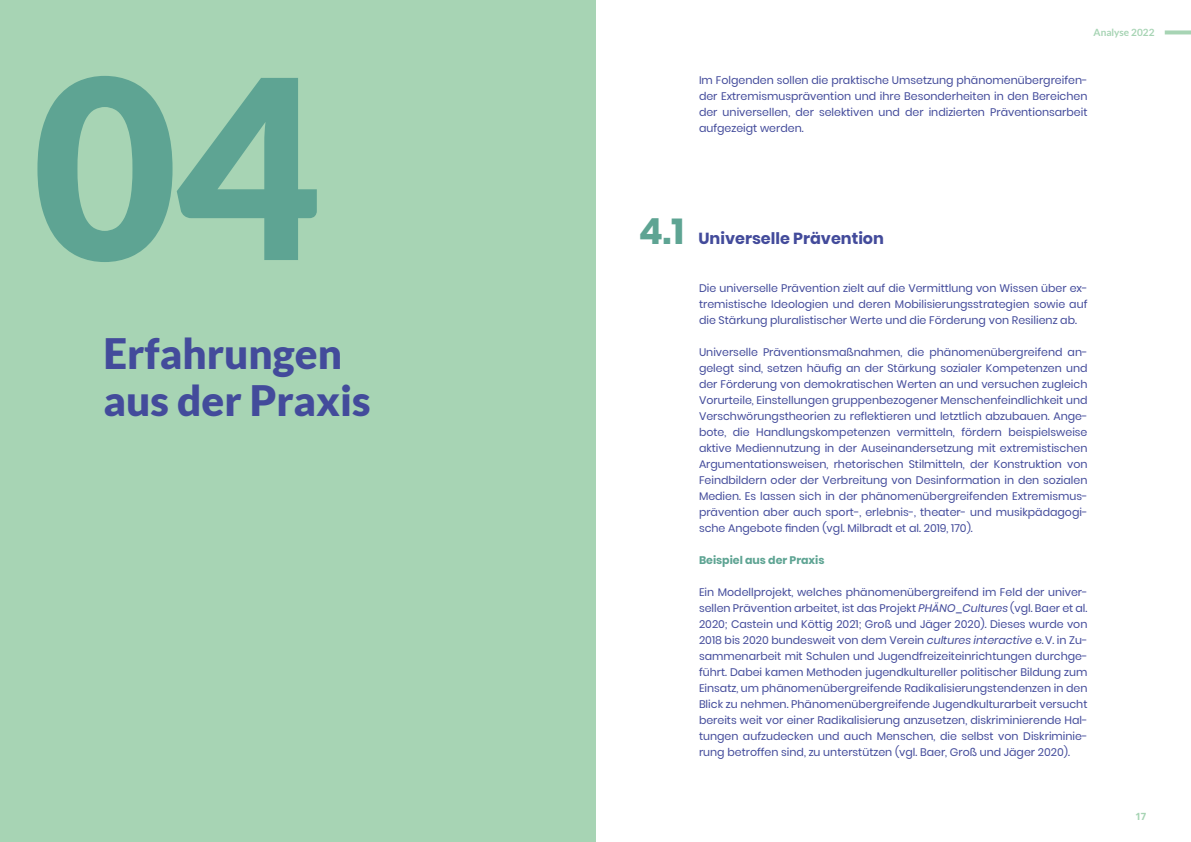
<style>
.page{position:relative;width:1191px;height:842px;background:#fff}
.page>*{position:absolute;margin:0;border:0;box-sizing:border-box;transform-origin:0 0}
.t1{font:900 250px "Lato";color:#5ea493}
.t2{font:900 42px/47px "Lato";color:#434b9b}
.t3{font:700 36px "Poppins";color:#5ea493}
.t4{font:700 16px "Poppins";color:#434b9b}
.t5{font:11px/16px "Poppins";color:#434b9b;text-align:justify}
.t6{font:700 11px "Poppins";color:#5ea493}
.t7{font:700 10px "Lato";color:#a7d4b4}
.t8{font:700 10px "Noto Sans";color:#a7d4b4}
.s1{font-style:italic}
</style>
<div class="page">
<svg style="left:1164px;top:30px;width:27px;height:4px"></svg>
<div style="left:0;top:0;width:595px;height:842px;background:#a7d4b4"></div>
<p class="t7" style="left:1093px;top:26px;width:62px">Analyse 2022</p>
<h1 class="t1" style="left:32px;top:22px;width:290px">04</h1>
<p class="t5" style="left:699px;top:72px;width:390px">Im Folgenden sollen die praktische Umsetzung phänomenübergreifen&shy;der Extremismusprävention und ihre Besonderheiten in den Bereichen der universellen, der selektiven und der indizierten Präventionsarbeit aufgezeigt werden.</p>
<p class="t5" style="left:699px;top:280px;width:390px">Die universelle Prävention zielt auf die Vermittlung von Wissen über ex&shy;tremistische Ideologien und deren Mobilisierungsstrategien sowie auf die Stärkung pluralistischer Werte und die Förderung von Resilienz ab.</p>
<p class="t5" style="left:699px;top:344px;width:390px">Universelle Präventionsmaßnahmen, die phänomenübergreifend an&shy;gelegt sind, setzen häufig an der Stärkung sozialer Kompetenzen und der Förderung von demokratischen Werten an und versuchen zugleich Vorurteile, Einstellungen gruppenbezogener Menschenfeindlichkeit und Verschwörungstheorien zu reflektieren und letztlich abzubauen. Ange&shy;bote, die Handlungskompetenzen vermitteln, fördern beispielsweise aktive Mediennutzung in der Auseinandersetzung mit extremistischen Argumentationsweisen, rhetorischen Stilmitteln, der Konstruktion von Feindbildern oder der Verbreitung von Desinformation in den sozialen Medien. Es lassen sich in der phänomenübergreifenden Extremismus&shy;prävention aber auch sport-, erlebnis-, theater- und musikpädagogi&shy;sche Angebote finden (vgl. Milbradt et al. 2019, 170).</p>
<p class="t6" style="left:699px;top:554px;width:127px">Beispiel aus der Praxis</p>
<p class="t5" style="left:699px;top:584px;width:390px">Ein Modellprojekt, welches phänomenübergreifend im Feld der univer&shy;sellen Prävention arbeitet, ist das Projekt <span class="s1">PHÄNO_Cultures</span> (vgl. Baer et al.<br>2020; Castein und Köttig 2021; Groß und Jäger 2020). Dieses wurde von 2018 bis 2020 bundesweit von dem Verein <span class="s1">cultures interactive</span> e.V. in Zu&shy;sammenarbeit mit Schulen und Jugendfreizeiteinrichtungen durchge&shy;führt. Dabei kamen Methoden jugendkultureller politischer Bildung zum Einsatz, um phänomenübergreifende Radikalisierungstendenzen in den Blick zu nehmen. Phänomenübergreifende Jugendkulturarbeit versucht bereits weit vor einer Radikalisierung anzusetzen, diskriminierende Hal&shy;tungen aufzudecken und auch Menschen, die selbst von Diskriminie&shy;rung betroffen sind, zu unterstützen (vgl. Baer, Groß und Jäger 2020).</p>
<h3 class="t3" style="left:639px;top:211px;width:47px">4.1</h3>
<h3 class="t4" style="left:698px;top:229px;width:187px">Universelle Prävention</h3>
<h2 class="t2" style="left:103px;top:329px;width:269px">Erfahrungen aus der Praxis</h2>
<p class="t8" style="left:1135px;top:809px;width:13px">17</p>
</div>
